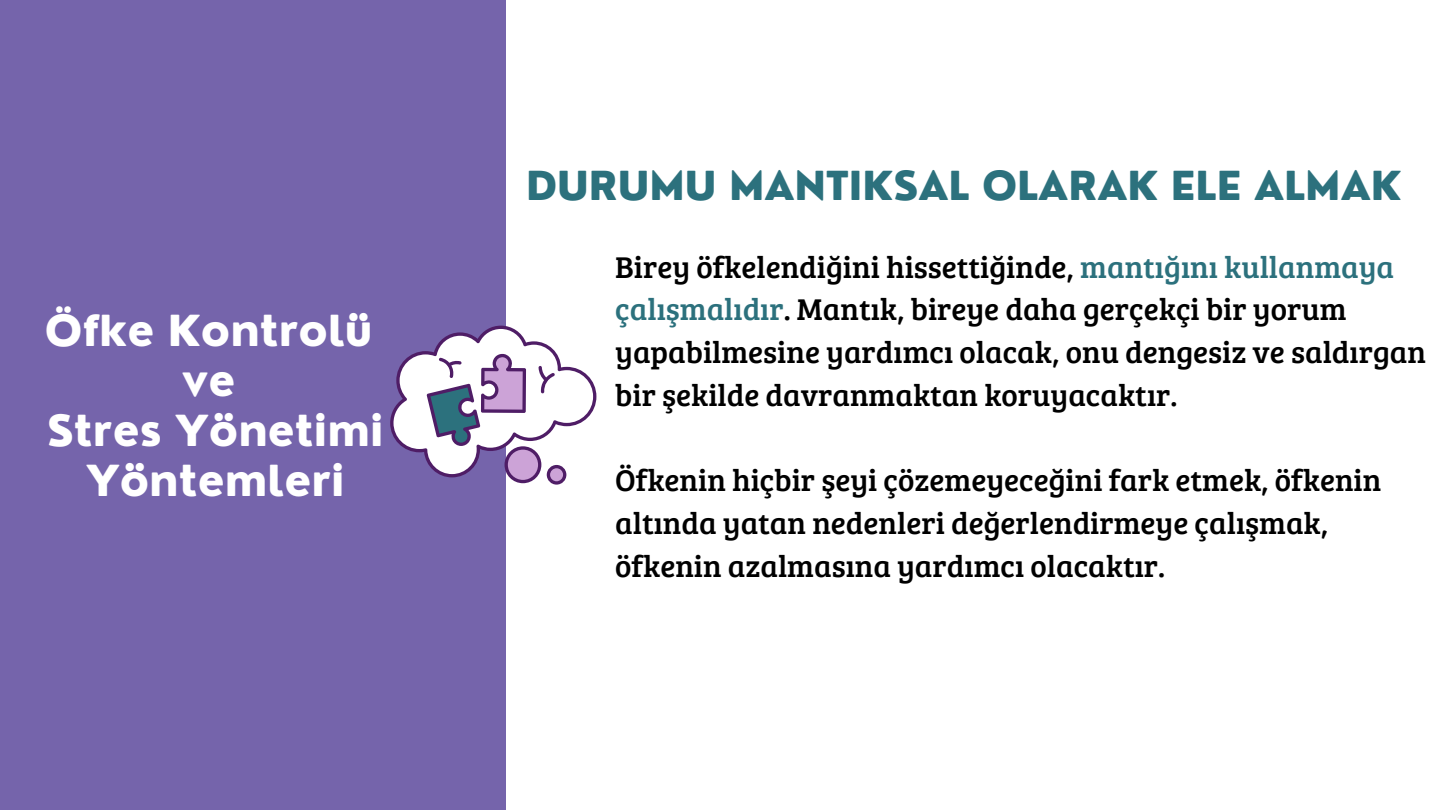
<style>
.page{position:relative;width:1440px;height:810px;background:#fff}
.page>*{position:absolute;margin:0;border:0;box-sizing:border-box;transform-origin:0 0}
.t1{font:800 41.7px/50.1px "Nourd";color:#fff;text-align:center}
.t2{font:800 39px "Nourd";color:#2c717d}
.t3{font:31px/42.8px "Bree Serif";color:#000}
.s1{color:#2c717d}
</style>
<div class="page">
<div style="left:0;top:0;width:506px;height:810px;background:#7564ab"></div>
<svg style="left:390px;top:326px;width:206px;height:159px"></svg>
<h1 class="t1" style="left:45px;top:305px;width:335px">Öfke Kontrolü ve<br>Stres Yönetimi<br>Yöntemleri</h1>
<p class="t2" style="left:526px;top:161px;width:877px">DURUMU MANTIKSAL OLARAK ELE ALMAK</p>
<p class="t3" style="left:615px;top:244px;width:812px">Birey öfkelendiğini hissettiğinde, <span class="s1">mantığını kullanmaya çalışmalıdır</span>. Mantık, bireye daha gerçekçi bir yorum yapabilmesine yardımcı olacak, onu dengesiz ve saldırgan bir şekilde davranmaktan koruyacaktır.</p>
<p class="t3" style="left:615px;top:458px;width:768px">Öfkenin hiçbir şeyi çözemeyeceğini fark etmek, öfkenin altında yatan nedenleri değerlendirmeye çalışmak, öfkenin azalmasına yardımcı olacaktır.</p>
</div>
